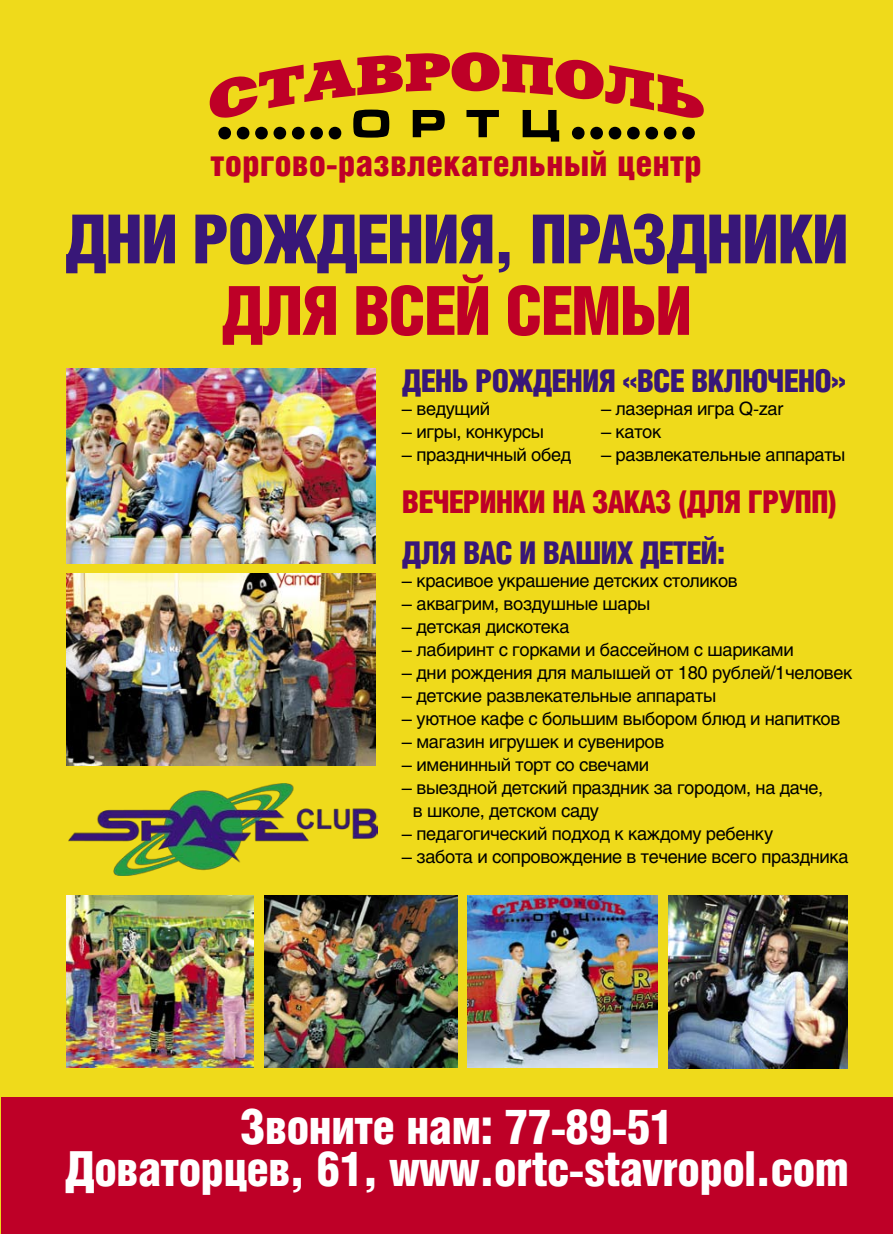
<style>
.page{position:relative;width:893px;height:1234px;background:#fff}
.page>*{position:absolute;margin:0;border:0;box-sizing:border-box;transform-origin:0 0}
.t1{font:900 67.75px "Helios Cond";letter-spacing:-.03em;color:#381778}
.t2{font:900 67.75px "Helios Cond";letter-spacing:-.03em;color:#be0027}
.t3{font:900 48.5px/42.4px "Helios Cond";letter-spacing:-.02em;color:#fff;text-align:center}
.t4{font:900 36.25px "Helios Cond";color:#be0027}
.t5{font:900 31.5px "Helios Cond";letter-spacing:-.03em;color:#381778}
.t6{font:900 31.5px "Helios Cond";letter-spacing:-.03em;color:#be0027}
.t7{font:18.12px/23px "Helios";letter-spacing:-.02em;color:#000}
</style>
<div class="page">
<div style="left:0;top:0;width:893px;height:1232px;background:#efda1b"></div>
<div style="left:1px;top:1097px;width:892px;height:136px;background:#be0027"></div>
<img style="left:68px;top:783px;width:309px;height:92px">
<svg style="left:210px;top:52px;width:494px;height:90px"></svg>
<img style="left:67px;top:368px;width:308px;height:195px">
<img style="left:67px;top:573px;width:308px;height:192px">
<img style="left:67px;top:895px;width:187px;height:172px">
<img style="left:264px;top:895px;width:194px;height:172px">
<img style="left:467px;top:895px;width:191px;height:172px">
<img style="left:669px;top:895px;width:178px;height:172px">
<h3 class="t4" style="left:211px;top:142px;width:493px">торгово-развлекательный центр</h3>
<h1 class="t1" style="left:65px;top:200px;width:786px">ДНИ РОЖДЕНИЯ, ПРАЗДНИКИ</h1>
<h1 class="t2" style="left:221px;top:272px;width:473px">ДЛЯ ВСЕЙ СЕМЬИ</h1>
<h3 class="t5" style="left:402px;top:362px;width:446px">ДЕНЬ РОЖДЕНИЯ «ВСЕ ВКЛЮЧЕНО»</h3>
<p class="t7" style="left:402px;top:396px;width:90px">– ведущий</p>
<p class="t7" style="left:402px;top:419px;width:144px">– игры, конкурсы</p>
<p class="t7" style="left:402px;top:442px;width:171px">– праздничный обед</p>
<h3 class="t6" style="left:402px;top:483px;width:437px">ВЕЧЕРИНКИ НА ЗАКАЗ (ДЛЯ ГРУПП)</h3>
<p class="t7" style="left:601px;top:396px;width:184px">– лазерная игра Q-zar</p>
<p class="t7" style="left:601px;top:419px;width:62px">– каток</p>
<p class="t7" style="left:601px;top:442px;width:246px">– развлекательные аппараты</p>
<h3 class="t5" style="left:402px;top:534px;width:325px">ДЛЯ ВАС И ВАШИХ ДЕТЕЙ:</h3>
<p class="t7" style="left:402px;top:568px;width:337px">– красивое украшение детских столиков</p>
<p class="t7" style="left:402px;top:591px;width:250px">– аквагрим, воздушные шары</p>
<p class="t7" style="left:402px;top:614px;width:169px">– детская дискотека</p>
<p class="t7" style="left:402px;top:637px;width:393px">– лабиринт с горками и бассейном с шариками</p>
<p class="t7" style="left:402px;top:660px;width:452px">– дни рождения для малышей от 180 рублей/1человек</p>
<p class="t7" style="left:402px;top:683px;width:316px">– детские развлекательные аппараты</p>
<p class="t7" style="left:402px;top:706px;width:440px">– уютное кафе с большим выбором блюд и напитков</p>
<p class="t7" style="left:402px;top:729px;width:264px">– магазин игрушек и сувениров</p>
<p class="t7" style="left:402px;top:752px;width:249px">– именинный торт со свечами</p>
<p class="t7" style="left:413px;top:775px;width:412px;text-indent:-11px">– выездной детский праздник за городом, на даче, в школе, детском саду</p>
<p class="t7" style="left:402px;top:821px;width:373px">– педагогический подход к каждому ребенку</p>
<p class="t7" style="left:402px;top:844px;width:448px">– забота и сопровождение в течение всего праздника</p>
<h2 class="t3" style="left:65px;top:1104px;width:786px">Звоните нам: 77-89-51<br>Доваторцев, 61, www.ortc-stavropol.com</h2>
</div>
